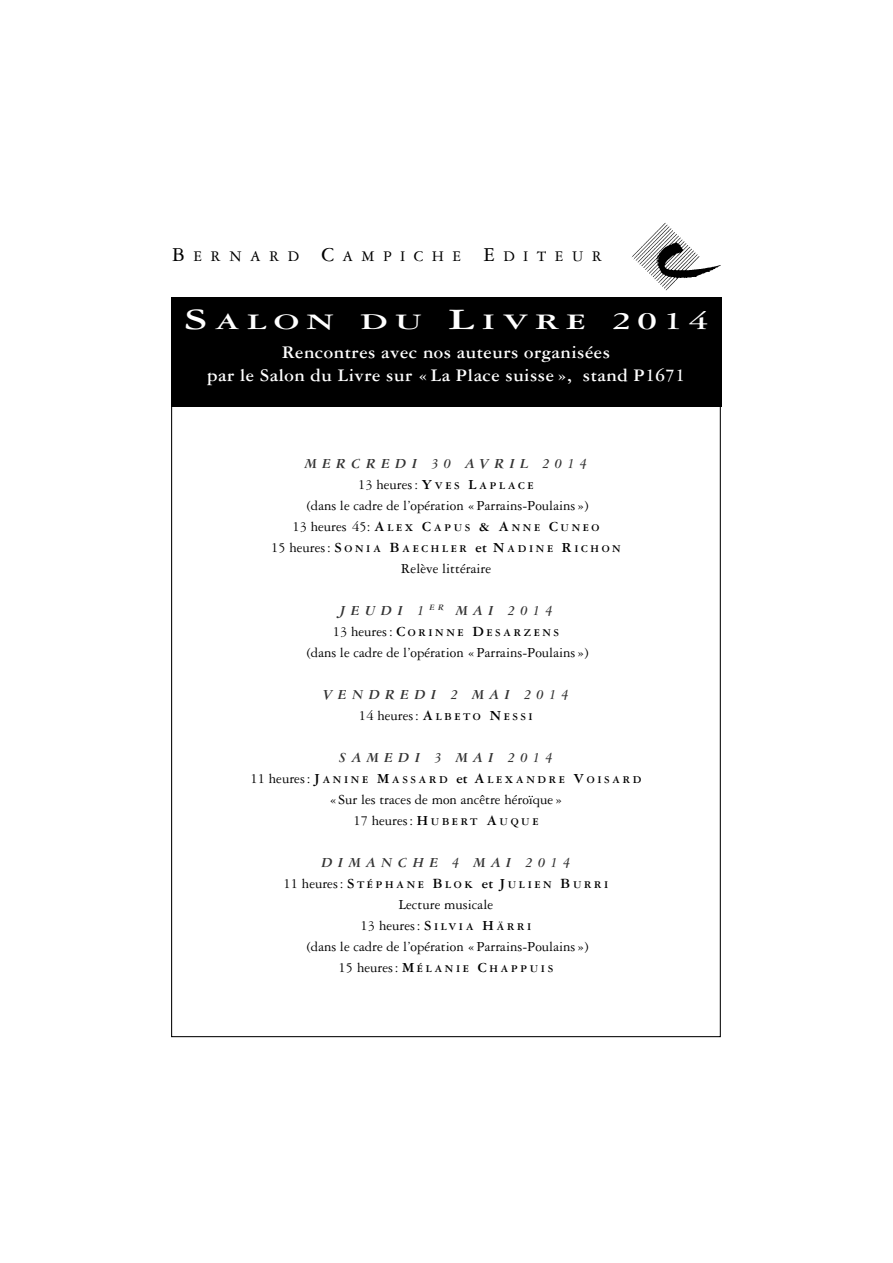
<style>
.page{position:relative;width:893px;height:1263px;background:#fff}
.page>*{position:absolute;margin:0;border:0;box-sizing:border-box;transform-origin:0 0}
.t1{font:700 23.7px "Garamond Three";letter-spacing:.2em;color:#fff;scale:1.5 1}
.t2{font:700 18.9px/22.6px "Garamond Three";letter-spacing:.025em;color:#fff;text-align:center}
.t3{font:15.75px "Garamond Three";letter-spacing:.535em;color:#000}
.t4{font:14.7px/21px "Garamond Three";color:#000;text-align:center}
.t5{font:italic 700 14.7px/21px "Garamond Three";letter-spacing:.35em;color:#333;text-align:center}
.t6{font:700 11.1px/21px "Garamond Three";letter-spacing:.235em;color:#000;text-align:center}
.s1{font-size:21px}
.s2{font-size:31.5px}
.s3{font-size:26.25px}
.s4{font-weight:700;font-style:italic;color:#333}
.s5{font-weight:700}
.s6{font-weight:700;font-size:11.1px}
.s7{font-weight:400;font-size:14.7px}
.s8{font-size:14.7px}
.s9{font-weight:400;font-style:normal;color:#000}
.s10{font-style:normal;color:#000}
.s11{font-style:normal;font-size:11.1px;color:#000}
</style>
<div class="page">
<img style="left:631px;top:222px;width:89px;height:69px">
<div style="left:171px;top:298px;width:550px;height:109px;background:#000"></div>
<p class="t3" style="left:172px;top:251px;width:432px"><span class="s1">B</span>ERNARD <span class="s1">C</span>AMPICHE <span class="s1">E</span>DITEUR</p>
<h1 class="t1" style="left:184px;top:313px;width:351px"><span class="s2">S</span>ALON DU <span class="s2">L</span>IVRE <span class="s3">2014</span></h1>
<p class="t2" style="left:207px;top:343px;width:479px">Rencontres avec nos auteurs organisées<br>par le Salon du Livre sur « La Place suisse », stand P1671</p>
<p class="t4" style="left:305px;top:454px;width:285px"><span class="s4">MERCREDI 30 AVRIL 2014<br></span>13 heures:<span class="s5">Y</span><span class="s6">VES</span> <span class="s5">L</span><span class="s6">APLACE<br></span>(dans le cadre de l’opération «Parrains-Poulains»)</p>
<p class="t6" style="left:271px;top:518px;width:351px"><span class="s7">13 heures 45:</span> <span class="s8">A</span>LEX <span class="s8">C</span>APUS <span class="s8">&amp; A</span>NNE <span class="s8">C</span>UNEO<br><span class="s7">15 heures:</span><span class="s8">S</span>ONIA <span class="s8">B</span>AECHLER <span class="s8">et N</span>ADINE <span class="s8">R</span>ICHON</p>
<p class="t4" style="left:401px;top:559px;width:92px">Relève littéraire</p>
<p class="t5" style="left:339px;top:601px;width:215px">JEUDI 1 <sup>ER</sup> MAI 2014</p>
<p class="t6" style="left:333px;top:623px;width:228px"><span class="s7">13 heures:</span><span class="s8">C</span>ORINNE <span class="s8">D</span>ESARZENS</p>
<p class="t4" style="left:307px;top:643px;width:283px">(dans le cadre de l’opération «Parrains-Poulains»)</p>
<p class="t5" style="left:323px;top:685px;width:247px">VENDREDI 2 MAI 2014<br><span class="s9">14 heures:</span><span class="s10">A</span><span class="s11">LBETO</span> <span class="s10">N</span><span class="s11">ESSI</span></p>
<p class="t5" style="left:339px;top:748px;width:215px">SAMEDI 3 MAI 2014</p>
<p class="t6" style="left:250px;top:770px;width:392px"><span class="s7">11 heures:</span><span class="s8">J</span>ANINE <span class="s8">M</span>ASSARD <span class="s8">et A</span>LEXANDRE <span class="s8">V</span>OISARD</p>
<p class="t4" style="left:329px;top:790px;width:235px">« Sur les traces de mon ancêtre héroïque »<br>17 heures:<span class="s5">H</span><span class="s6">UBERT</span> <span class="s5">A</span><span class="s6">UQUE</span></p>
<p class="t5" style="left:321px;top:853px;width:250px">DIMANCHE 4 MAI 2014</p>
<p class="t6" style="left:283px;top:875px;width:326px"><span class="s7">11 heures:</span><span class="s8">S</span>TÉPHANE <span class="s8">B</span>LOK <span class="s8">et J</span>ULIEN <span class="s8">B</span>URRI</p>
<p class="t4" style="left:307px;top:895px;width:283px">Lecture musicale<br>13 heures:<span class="s5">S</span><span class="s6">ILVIA</span> <span class="s5">H</span><span class="s6">ÄRRI<br></span>(dans le cadre de l’opération «Parrains-Poulains»)</p>
<p class="t6" style="left:338px;top:959px;width:216px"><span class="s7">15 heures:</span><span class="s8">M</span>ÉLANIE <span class="s8">C</span>HAPPUIS</p>
</div>
